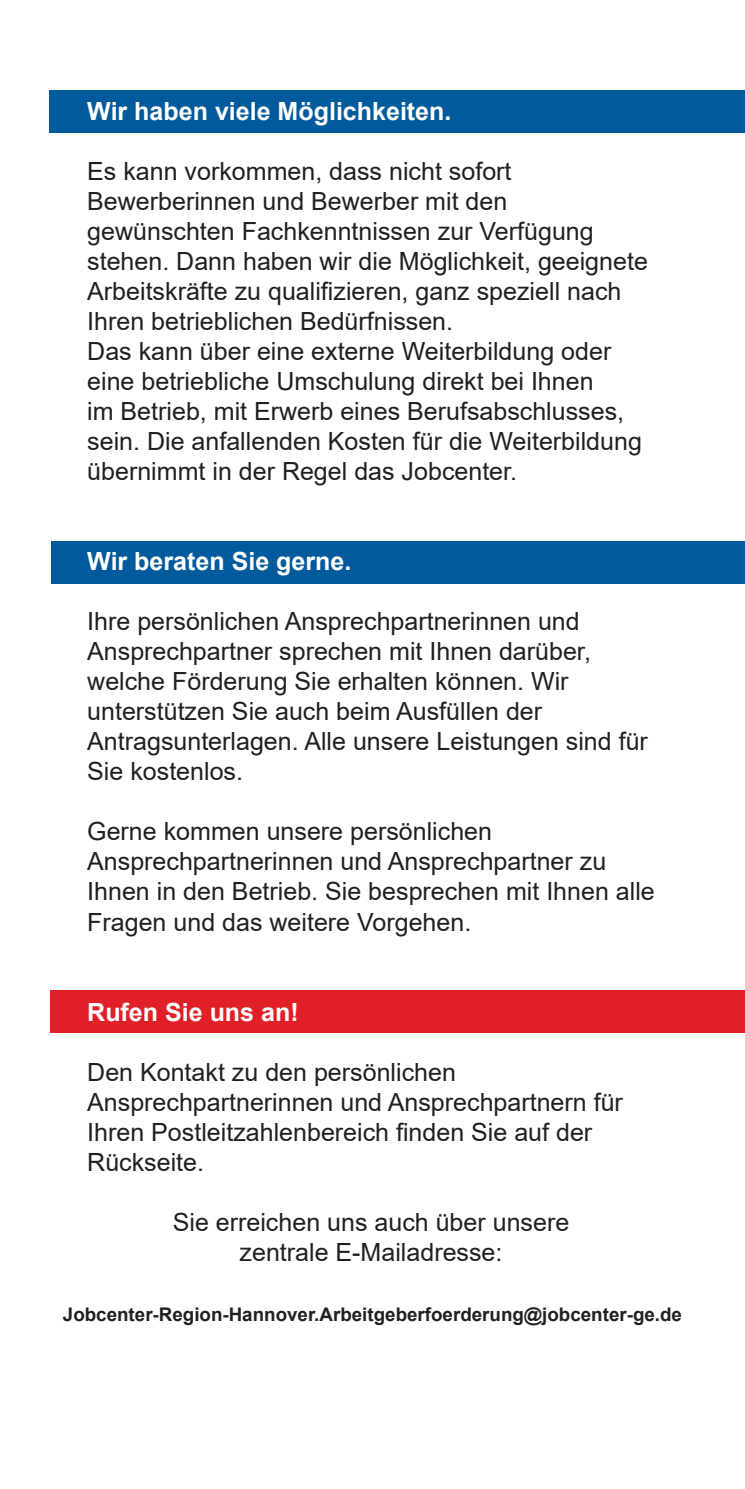
<style>
.page{position:relative;width:745px;height:1489px;background:#fff}
.page>*{position:absolute;margin:0;border:0;box-sizing:border-box;transform-origin:0 0}
.t1{font:25px/30px "Arial";color:#231f20}
.t2{font:700 25px "Arial";color:#fff}
.t3{font:700 18.75px "Arial";color:#231f20}
</style>
<div class="page">
<div style="left:50px;top:90px;width:694px;height:43px;background:#005a9c"></div>
<div style="left:51px;top:541px;width:693px;height:42px;background:#005a9c"></div>
<div style="left:50px;top:989px;width:694px;height:43px;background:#e01f26"></div>
<p class="t2" style="left:87px;top:94px;width:365px">Wir haben viele Möglichkeiten.</p>
<p class="t1" style="left:87px;top:156px;width:561px">Es kann vorkommen, dass nicht sofort Bewerberinnen und Bewerber mit den gewünschten Fachkenntnissen zur Verfügung stehen. Dann haben wir die Möglichkeit, geeignete Arbeitskräfte zu qualifizieren, ganz speziell nach Ihren betrieblichen Bedürfnissen.<br>Das kann über eine externe Weiterbildung oder eine betriebliche Umschulung direkt bei Ihnen<br>im Betrieb, mit Erwerb eines Berufsabschlusses, sein. Die anfallenden Kosten für die Weiterbildung übernimmt in der Regel das Jobcenter.</p>
<p class="t2" style="left:87px;top:544px;width:265px">Wir beraten Sie gerne.</p>
<p class="t1" style="left:87px;top:606px;width:562px">Ihre persönlichen Ansprechpartnerinnen und Ansprechpartner sprechen mit Ihnen darüber, welche Förderung Sie erhalten können. Wir unterstützen Sie auch beim Ausfüllen der Antragsunterlagen. Alle unsere Leistungen sind für Sie kostenlos.</p>
<p class="t1" style="left:87px;top:816px;width:568px">Gerne kommen unsere persönlichen Ansprechpartnerinnen und Ansprechpartner zu Ihnen in den Betrieb. Sie besprechen mit Ihnen alle Fragen und das weitere Vorgehen.</p>
<p class="t2" style="left:87px;top:994px;width:213px">Rufen Sie uns an!</p>
<p class="t1" style="left:87px;top:1056px;width:537px">Den Kontakt zu den persönlichen Ansprechpartnerinnen und Ansprechpartnern für Ihren Postleitzahlenbereich finden Sie auf der Rückseite.</p>
<p class="t1" style="left:173px;top:1206px;width:398px;text-align:center">Sie erreichen uns auch über unsere zentrale E-Mailadresse:</p>
<p class="t3" style="left:63px;top:1300px;width:620px">Jobcenter-Region-Hannover.Arbeitgeberfoerderung@jobcenter-ge.de</p>
</div>
